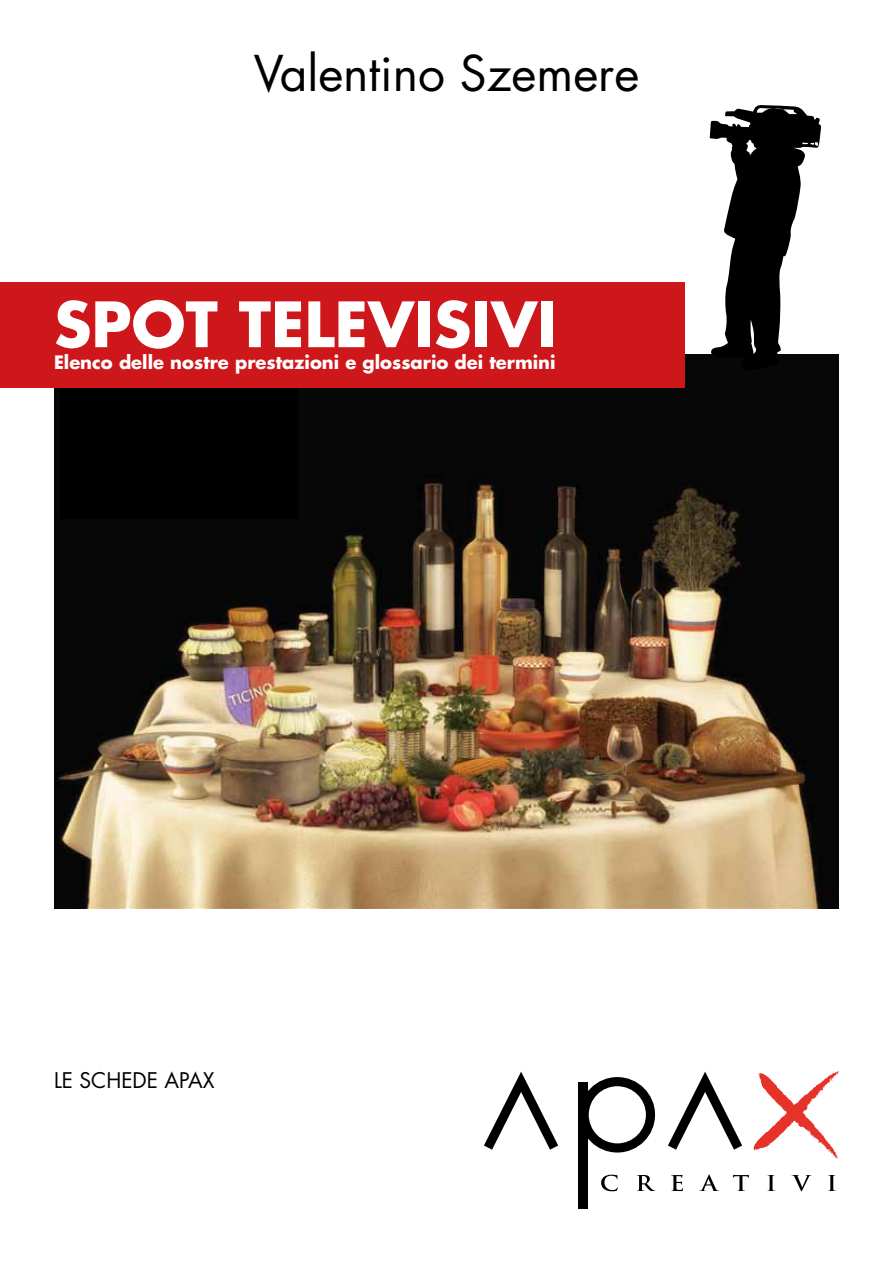
<style>
.page{position:relative;width:893px;height:1263px;background:#fff}
.page>*{position:absolute;margin:0;border:0;box-sizing:border-box;transform-origin:0 0}
.t1{font:700 60.75px "Futura";color:#fff}
.t2{font:48px "Futura";color:#000}
.t3{font:21px "Futura";color:#000}
.t4{font:700 18px "Futura";color:#fff}
</style>
<div class="page">
<img style="left:54px;top:354px;width:785px;height:555px">
<div style="left:61px;top:366px;width:237px;height:153px;background:#000"></div>
<div style="left:0;top:283px;width:684px;height:105px;background:#cd171a"></div>
<svg style="left:698px;top:105px;width:129px;height:268px"></svg>
<div style="left:578px;top:1082px;width:10px;height:127px;background:#000"></div>
<svg style="left:588px;top:1077px;width:67px;height:75px"></svg>
<svg style="left:484px;top:1071px;width:74px;height:79px"></svg>
<svg style="left:668px;top:1071px;width:74px;height:79px"></svg>
<svg style="left:753px;top:1071px;width:86px;height:87px"></svg>
<svg style="left:601px;top:1175px;width:17px;height:16px"></svg>
<svg style="left:637px;top:1175px;width:18px;height:16px"></svg>
<svg style="left:671px;top:1175px;width:12px;height:16px"></svg>
<svg style="left:699px;top:1174px;width:20px;height:17px"></svg>
<svg style="left:733px;top:1175px;width:16px;height:16px"></svg>
<svg style="left:767px;top:1175px;width:8px;height:16px"></svg>
<svg style="left:791px;top:1175px;width:20px;height:16px"></svg>
<svg style="left:828px;top:1175px;width:8px;height:16px"></svg>
<h2 class="t2" style="left:254px;top:43px;width:387px">Valentino Szemere</h2>
<h1 class="t1" style="left:54px;top:284px;width:504px">SPOT TELEVISIVI</h1>
<p class="t4" style="left:54px;top:350px;width:503px">Elenco delle nostre prestazioni e glossario dei termini</p>
<p class="t3" style="left:54px;top:1066px;width:162px">LE SCHEDE APAX</p>
</div>
